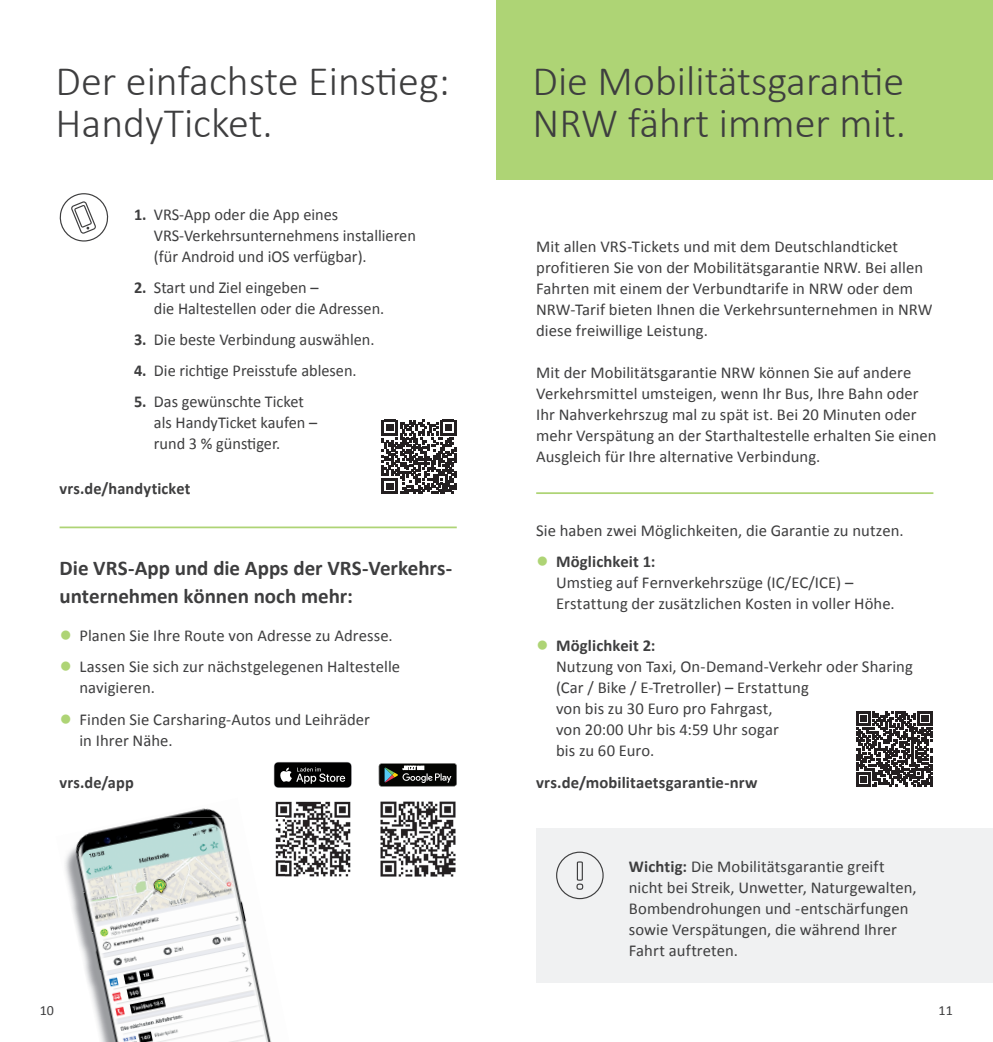
<style>
.page{position:relative;width:993px;height:1042px;background:#fff}
.page>*{position:absolute;margin:0;border:0;box-sizing:border-box;transform-origin:0 0}
.t1{font:300 42px/42px "Calibri";color:#3e3e3f}
.t2{font:700 21px/28px "Calibri";color:#3e3e3f}
.t3{font:16.62px/21px "Calibri";letter-spacing:.005em;color:#3e3e3f}
.t4{font:700 16.62px "Calibri";letter-spacing:.01em;color:#3e3e3f}
.t5{font:14px "Calibri";color:#3e3e3f}
.s1{font-weight:700}
.s2{font-family:"Georgia";font-size:21px;color:#aed475}
</style>
<div class="page">
<svg style="left:59px;top:193px;width:50px;height:49px"></svg>
<svg style="left:274px;top:762px;width:77px;height:26px;background:#2d2d2d"></svg>
<img style="left:289px;top:801px;width:62px;height:76px">
<svg style="left:378px;top:763px;width:78px;height:23px;background:#343634"></svg>
<img style="left:380px;top:801px;width:76px;height:76px">
<img style="left:65px;top:801px;width:224px;height:241px">
<hr style="left:60px;top:526px;width:396px;height:2px;background:#aed475">
<svg style="left:382px;top:420px;width:74px;height:74px"></svg>
<div style="left:496px;top:0;width:496px;height:179px;background:#aed475"></div>
<div style="left:536px;top:828px;width:456px;height:154px;background:#f0f1f2"></div>
<svg style="left:556px;top:851px;width:47px;height:48px"></svg>
<hr style="left:536px;top:492px;width:397px;height:2px;background:#aed475">
<svg style="left:856px;top:711px;width:75px;height:76px"></svg>
<h1 class="t1" style="left:56px;top:59px;width:395px">Der einfachste Einstieg:<br>HandyTicket.</h1>
<p class="t3" style="left:154px;top:204px;width:263px;text-indent:-20px"><span class="s1">1.</span> VRS-App oder die App eines<br>VRS-Verkehrsunternehmens installieren (für Android und iOS verfügbar).</p>
<p class="t3" style="left:154px;top:277px;width:232px;text-indent:-20px"><span class="s1">2.</span> Start und Ziel eingeben –<br>die Haltestellen oder die Adressen.</p>
<p class="t3" style="left:134px;top:329px;width:242px"><span class="s1">3.</span> Die beste Verbindung auswählen.</p>
<p class="t3" style="left:134px;top:360px;width:224px"><span class="s1">4.</span> Die richtige Preisstufe ablesen.</p>
<p class="t3" style="left:154px;top:391px;width:165px;text-indent:-20px"><span class="s1">5.</span> Das gewünschte Ticket als HandyTicket kaufen – rund 3 % günstiger.</p>
<p class="t4" style="left:60px;top:476px;width:132px">vrs.de/handyticket</p>
<p class="t2" style="left:60px;top:553px;width:394px">Die VRS-App und die Apps der VRS-Verkehrs&shy;unternehmen können noch mehr:</p>
<p class="t3" style="left:60px;top:624px;width:334px"><span class="s2">●</span> Planen Sie Ihre Route von Adresse zu Adresse.</p>
<p class="t3" style="left:79px;top:656px;width:322px;text-indent:-20px"><span class="s2">●</span> Lassen Sie sich zur nächstgelegenen Haltestelle navigieren.</p>
<p class="t3" style="left:79px;top:708px;width:292px;text-indent:-20px"><span class="s2">●</span> Finden Sie Carsharing-Autos und Leihräder in Ihrer Nähe.</p>
<p class="t4" style="left:60px;top:770px;width:76px">vrs.de/app</p>
<h1 class="t1" style="left:532px;top:59px;width:375px">Die Mobilitätsgarantie<br>NRW fährt immer mit.</h1>
<p class="t3" style="left:536px;top:236px;width:398px">Mit allen VRS-Tickets und mit dem Deutschlandticket profitieren Sie von der Mobilitätsgarantie NRW. Bei allen Fahrten mit einem der Verbundtarife in NRW oder dem NRW-Tarif bieten Ihnen die Verkehrsunternehmen in NRW diese freiwillige Leistung.</p>
<p class="t3" style="left:536px;top:362px;width:402px">Mit der Mobilitätsgarantie NRW können Sie auf andere Verkehrsmittel umsteigen, wenn Ihr Bus, Ihre Bahn oder Ihr Nahverkehrszug mal zu spät ist. Bei 20 Minuten oder mehr Verspätung an der Starthaltestelle erhalten Sie einen Ausgleich für Ihre alternative Verbindung.</p>
<p class="t3" style="left:536px;top:519px;width:369px">Sie haben zwei Möglichkeiten, die Garantie zu nutzen.</p>
<p class="t3" style="left:556px;top:551px;width:340px;text-indent:-20px"><span class="s2">●</span> <span class="s1">Möglichkeit 1:<br></span>Umstieg auf Fernverkehrszüge (IC/EC/ICE) –<br>Erstattung der zusätzlichen Kosten in voller Höhe.</p>
<p class="t3" style="left:556px;top:635px;width:358px;text-indent:-20px"><span class="s2">●</span> <span class="s1">Möglichkeit 2:<br></span>Nutzung von Taxi, On-Demand-Verkehr oder Sharing (Car / Bike / E-Tretroller) – Erstattung<br>von bis zu 30 Euro pro Fahrgast,<br>von 20:00 Uhr bis 4:59 Uhr sogar<br>bis zu 60 Euro.</p>
<p class="t4" style="left:536px;top:770px;width:223px">vrs.de/mobilitaetsgarantie-nrw</p>
<p class="t3" style="left:628px;top:855px;width:289px"><span class="s1">Wichtig:</span> Die Mobilitätsgarantie greift nicht bei Streik, Unwetter, Naturgewalten, Bombendrohungen und -entschärfungen sowie Verspätungen, die während Ihrer Fahrt auftreten.</p>
<p class="t5" style="left:40px;top:1000px;width:16px">10</p>
<p class="t5" style="left:938px;top:1000px;width:16px">11</p>
</div>
